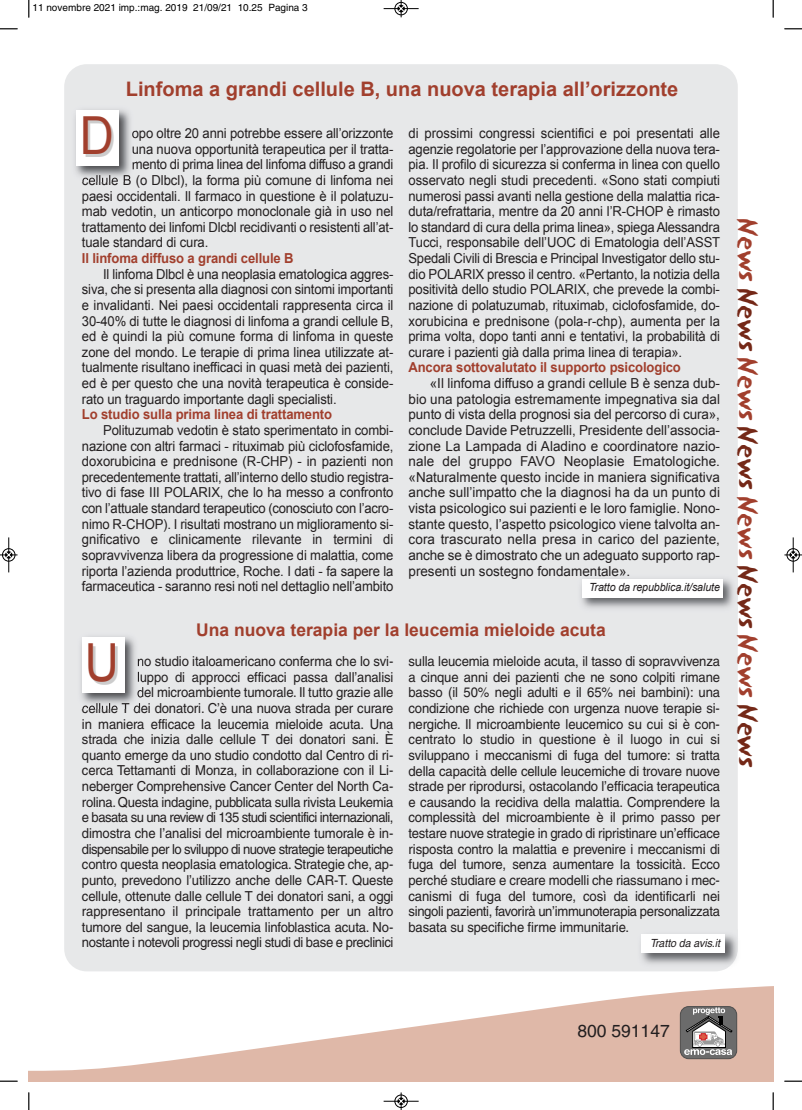
<style>
.page{position:relative;width:802px;height:1110px;background:#fff}
.page>*{position:absolute;margin:0;border:0;box-sizing:border-box;transform-origin:0 0}
.t1{font:52.5px "Arial";color:#a13f2d;scale:.9 1}
.t2{font:22.5px "Sand";letter-spacing:-.05em;color:#a13f2d}
.t3{font:700 20px "Arial";color:#a13f2d}
.t4{font:700 17.5px "Arial";color:#a13f2d}
.t5{font:17.5px "Helvetica";color:#231f20}
.t6{font:13.75px/15.6px "Arial";letter-spacing:-.01em;color:#231f20;text-align:justify;scale:.95 1}
.t7{font:13.75px/15.6px "Helvetica";letter-spacing:-.01em;color:#231f20;text-align:right;scale:.95 1}
.t8{font:13.75px/15.6px "Arial";letter-spacing:-.01em;color:#231f20;text-align:justify}
.t9{font:700 13.75px "Arial";letter-spacing:-.01em;color:#a13f2d;scale:.95 1}
.t10{font:italic 11.25px "Arial";letter-spacing:-.01em;color:#231f20;scale:.95 1}
.t11{font:italic 11.25px "Helvetica";letter-spacing:-.01em;color:#231f20;scale:.95 1}
.t12{font:10px "Helvetica";color:#000}
.s1{color:#742817}
</style>
<div class="page">
<div style="left:64px;top:64px;width:673px;height:907px;background:#e7e8e9;border-radius:22px"></div>
<svg style="left:29px;top:986px;width:744px;height:95px;fill:#dfb8a8"></svg>
<div style="left:680px;top:1006px;width:56px;height:53px;background:#6b6b6b;border-radius:8px"></div>
<div style="left:680px;top:1006px;width:57px;height:53px;border:1px solid #4d4d4d;border-radius:8px"></div>
<svg style="left:684px;top:1007px;width:48px;height:48px"></svg>
<img style="left:581px;top:574px;width:157px;height:40px">
<div style="left:583px;top:579px;width:140px;height:19px;background:#fff"></div>
<img style="left:737px;top:929px;width:1px;height:25px">
<img style="left:641px;top:934px;width:96px;height:35px">
<div style="left:641px;top:935px;width:84px;height:18px;background:#fff"></div>
<img style="left:75px;top:109px;width:58px;height:67px">
<svg style="left:132px;top:130px;width:4px;height:9px"></svg>
<svg style="left:133px;top:146px;width:3px;height:8px"></svg>
<svg style="left:133px;top:162px;width:3px;height:8px"></svg>
<img style="left:82px;top:175px;width:49px;height:7px">
<div style="left:77px;top:110px;width:42px;height:56px;background:#fff"></div>
<img style="left:81px;top:636px;width:60px;height:67px">
<svg style="left:138px;top:658px;width:3px;height:8px"></svg>
<svg style="left:138px;top:672px;width:3px;height:10px"></svg>
<svg style="left:137px;top:689px;width:4px;height:8px"></svg>
<img style="left:82px;top:703px;width:59px;height:6px">
<div style="left:82px;top:637px;width:42px;height:55px;background:#fff"></div>
<svg style="left:28px;top:0;width:2px;height:18px"></svg>
<svg style="left:0;top:28px;width:18px;height:2px"></svg>
<svg style="left:772px;top:0;width:2px;height:18px"></svg>
<svg style="left:784px;top:28px;width:18px;height:2px"></svg>
<svg style="left:28px;top:1092px;width:2px;height:18px"></svg>
<svg style="left:0;top:1081px;width:18px;height:1px"></svg>
<svg style="left:772px;top:1092px;width:2px;height:18px"></svg>
<svg style="left:784px;top:1081px;width:18px;height:1px"></svg>
<div style="left:394px;top:2px;width:14px;height:13px;border:1px solid #fff;border-radius:50%"></div>
<hr style="left:383px;top:8px;width:35px;height:1px;background:#000">
<div style="left:395px;top:2px;width:12px;height:13px;border:1px solid #000;border-radius:50%"></div>
<svg style="left:398px;top:0;width:6px;height:17px"></svg>
<div style="left:394px;top:1094px;width:14px;height:14px;border:1px solid #fff;border-radius:50%"></div>
<hr style="left:383px;top:1101px;width:35px;height:1px;background:#000">
<div style="left:395px;top:1095px;width:12px;height:13px;border:1px solid #000;border-radius:50%"></div>
<svg style="left:398px;top:1092px;width:6px;height:18px"></svg>
<div style="left:2px;top:548px;width:13px;height:14px;border:1px solid #fff;border-radius:50%"></div>
<hr style="left:9px;top:537px;width:1px;height:35px;background:#000">
<div style="left:2px;top:548px;width:13px;height:13px;border:1px solid #000;border-radius:50%"></div>
<svg style="left:0;top:552px;width:18px;height:6px"></svg>
<div style="left:786px;top:548px;width:13px;height:14px;border:1px solid #fff;border-radius:50%"></div>
<hr style="left:793px;top:537px;width:1px;height:35px;background:#000">
<div style="left:786px;top:548px;width:13px;height:13px;border:1px solid #000;border-radius:50%"></div>
<svg style="left:784px;top:552px;width:18px;height:6px"></svg>
<p class="t12" style="left:32px;top:4px;width:277px">11 novembre 2021 imp.:mag. 2019 21/09/21 10.25 Pagina 3</p>
<h3 class="t3" style="left:126px;top:78px;width:554px">Linfoma a grandi cellule B, una nuova terapia all’orizzonte</h3>
<p class="t6" style="left:132px;top:125px;width:277px">opo oltre 20 anni potrebbe essere all’orizzonte</p>
<p class="t6" style="left:132px;top:141px;width:277px">una nuova opportunità terapeutica per il tratta-</p>
<p class="t6" style="left:132px;top:157px;width:277px">mento di prima linea del linfoma diffuso a grandi</p>
<p class="t6" style="left:82px;top:172px;width:329px">cellule B (o Dlbcl), la forma più comune di linfoma nei</p>
<p class="t6" style="left:82px;top:188px;width:329px">paesi occidentali. Il farmaco in questione è il polatuzu-</p>
<p class="t6" style="left:82px;top:204px;width:329px">mab vedotin, un anticorpo monoclonale già in uso nel</p>
<p class="t6" style="left:82px;top:219px;width:329px">trattamento dei linfomi Dlcbl recidivanti o resistenti all’at-</p>
<p class="t6" style="left:82px;top:235px;width:135px">tuale standard di cura.</p>
<p class="t9" style="left:82px;top:251px;width:224px">Il linfoma diffuso a grandi cellule B</p>
<p class="t6" style="left:82px;top:266px;width:329px;text-indent:21px">Il linfoma Dlbcl è una neoplasia ematologica aggres&shy;siva, che si presenta alla diagnosi con sintomi importanti e invalidanti. Nei paesi occidentali rappresenta circa il 30-40% di tutte le diagnosi di linfoma a grandi cellule B, ed è quindi la più comune forma di linfoma in queste zone del mondo. Le terapie di prima linea utilizzate at&shy;tualmente risultano inefficaci in quasi metà dei pazienti, ed è per questo che una novità terapeutica è conside&shy;rato un traguardo importante dagli specialisti.</p>
<p class="t9" style="left:82px;top:407px;width:265px">Lo studio sulla prima linea di trattamento</p>
<p class="t6" style="left:82px;top:422px;width:329px;text-indent:21px">Polituzumab vedotin è stato sperimentato in combi&shy;nazione con altri farmaci - rituximab più ciclofosfamide, doxorubicina e prednisone (R-CHP) - in pazienti non precedentemente trattati, all’interno dello studio registra&shy;tivo di fase III POLARIX, che lo ha messo a confronto con l’attuale standard terapeutico (conosciuto con l’acro&shy;nimo R-CHOP). I risultati mostrano un miglioramento si&shy;gnificativo e clinicamente rilevante in termini di sopravvivenza libera da progressione di malattia, come riporta l’azienda produttrice, Roche. I dati - fa sapere la farmaceutica - saranno resi noti nel dettaglio nell’ambito</p>
<h1 class="t1" style="left:80px;top:107px;width:39px">D</h1>
<p class="t6" style="left:408px;top:125px;width:330px">di prossimi congressi scientifici e poi presentati alle agenzie regolatorie per l’approvazione della nuova tera&shy;pia. Il profilo di sicurezza si conferma in linea con quello osservato negli studi precedenti. «Sono stati compiuti numerosi passi avanti nella gestione della malattia rica&shy;duta/refrattaria, mentre da 20 anni l’R-CHOP è rimasto lo standard di cura della prima linea», spiega Alessandra Tucci, responsabile dell’UOC di Ematologia dell’ASST Spedali Civili di Brescia e Principal Investigator dello stu&shy;dio POLARIX presso il centro. «Pertanto, la notizia della positività dello studio POLARIX, che prevede la combi&shy;nazione di polatuzumab, rituximab, ciclofosfamide, do&shy;xorubicina e prednisone (pola-r-chp), aumenta per la prima volta, dopo tanti anni e tentativi, la probabilità di curare i pazienti già dalla prima linea di terapia».</p>
<p class="t9" style="left:408px;top:360px;width:288px">Ancora sottovalutato il supporto psicologico</p>
<p class="t8" style="left:408px;top:375px;width:313px;text-indent:21px">«Il linfoma diffuso a grandi cellule B è senza dub&shy;bio una patologia estremamente impegnativa sia dal punto di vista della prognosi sia del percorso di cura», conclude Davide Petruzzelli, Presidente dell’associa&shy;zione La Lampada di Aladino e coordinatore nazio&shy;nale del gruppo FAVO Neoplasie Ematologiche. «Naturalmente questo incide in maniera significativa anche sull’impatto che la diagnosi ha da un punto di vista psicologico sui pazienti e le loro famiglie. Nono&shy;stante questo, l’aspetto psicologico viene talvolta an&shy;cora trascurato nella presa in carico del paziente, anche se è dimostrato che un adeguato supporto rap&shy;presenti un sostegno fondamentale».</p>
<p class="t10" style="left:589px;top:581px;width:139px">Tratto da repubblica.it/salute</p>
<p class="t4" style="left:196px;top:620px;width:411px">Una nuova terapia per la leucemia mieloide acuta</p>
<h1 class="t1" style="left:85px;top:634px;width:39px">U</h1>
<p class="t7" style="left:82px;top:655px;width:329px">no studio italoamericano conferma che lo svi-<br>luppo di approcci efficaci passa dall’analisi<br>del microambiente tumorale. Il tutto grazie alle<br>cellule T dei donatori. C’è una nuova strada per curare in maniera efficace la leucemia mieloide acuta. Una strada che inizia dalle cellule T dei donatori sani. È quanto emerge da uno studio condotto dal Centro di ri&shy;cerca Tettamanti di Monza, in collaborazione con il Li&shy;neberger Comprehensive Cancer Center del North Ca&shy;rolina. Questa indagine, pubblicata sulla rivista Leukemia e basata su una review di 135 studi scientifici internazionali, dimostra che l’analisi del microambiente tumorale è in&shy;dispensabile per lo sviluppo di nuove strategie terapeutiche contro questa neoplasia ematologica. Strategie che, ap&shy;punto, prevedono l’utilizzo anche delle CAR-T. Queste cellule, ottenute dalle cellule T dei donatori sani, a oggi rappresentano il principale trattamento per un altro tumore del sangue, la leucemia linfoblastica acuta. No&shy;nostante i notevoli progressi negli studi di base e preclinici</p>
<p class="t7" style="left:408px;top:655px;width:329px;text-align:justify">sulla leucemia mieloide acuta, il tasso di sopravvivenza a cinque anni dei pazienti che ne sono colpiti rimane basso (il 50% negli adulti e il 65% nei bambini): una condizione che richiede con urgenza nuove terapie si&shy;nergiche. Il microambiente leucemico su cui si è con&shy;centrato lo studio in questione è il luogo in cui si sviluppano i meccanismi di fuga del tumore: si tratta della capacità delle cellule leucemiche di trovare nuove strade per riprodursi, ostacolando l’efficacia terapeutica e causando la recidiva della malattia. Comprendere la complessità del microambiente è il primo passo per testare nuove strategie in grado di ripristinare un’efficace risposta contro la malattia e prevenire i meccanismi di fuga del tumore, senza aumentare la tossicità. Ecco perché studiare e creare modelli che riassumano i mec&shy;canismi di fuga del tumore, così da identificarli nei singoli pazienti, favorirà un’immunoterapia personalizzata basata su specifiche firme immunitarie.</p>
<p class="t11" style="left:650px;top:939px;width:75px">Tratto da avis.it</p>
<h2 class="t2" style="left:761px;top:219px;width:549px;rotate:90deg">News <span class="s1">News</span> News <span class="s1">News</span> News <span class="s1">News</span> News <span class="s1">News</span></h2>
<p class="t5" style="left:577px;top:1024px;width:94px">800 591147</p>
</div>
